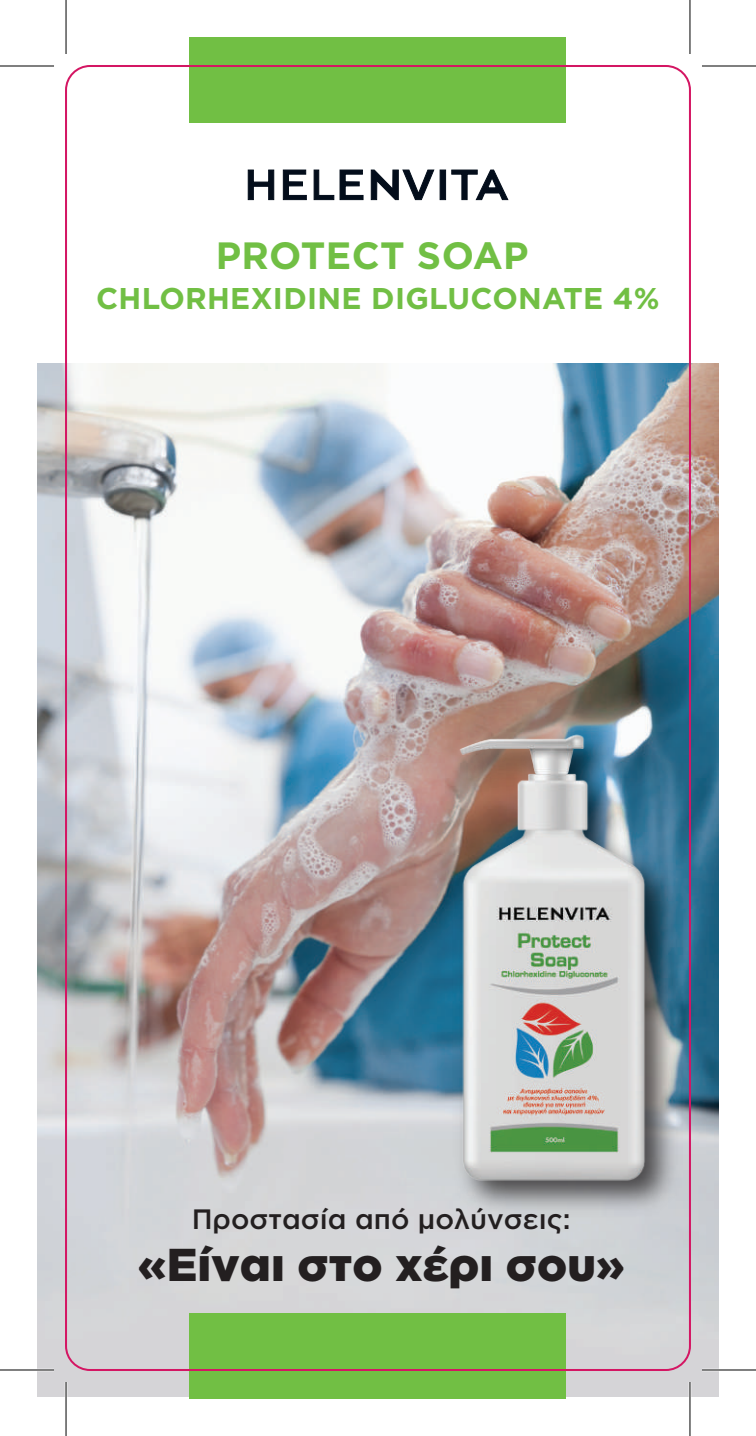
<style>
.page{position:relative;width:756px;height:1436px;background:#fff}
.page>*{position:absolute;margin:0;border:0;box-sizing:border-box;transform-origin:0 0}
.t1{font:900 46px "Gotham Greek";color:#231f20}
.t2{font:700 38px "Gotham Greek";letter-spacing:.01em;color:#71bf44}
.t3{font:700 30px "Gotham Greek";letter-spacing:.01em;color:#71bf44}
.t4{font:500 28px "Gotham Greek";color:#231f20}
</style>
<div class="page">
<img style="left:38px;top:363px;width:680px;height:1034px">
<svg style="left:248px;top:169px;width:26px;height:31px"></svg>
<div style="left:440px;top:170px;width:6px;height:30px;background:#030d1b"></div>
<svg style="left:283px;top:169px;width:24px;height:31px"></svg>
<svg style="left:313px;top:169px;width:50px;height:31px"></svg>
<svg style="left:371px;top:169px;width:63px;height:31px"></svg>
<svg style="left:451px;top:169px;width:57px;height:31px"></svg>
<div style="left:190px;top:38px;width:376px;height:85px;background:#71bf44"></div>
<div style="left:190px;top:1313px;width:376px;height:85px;background:#71bf44"></div>
<img style="left:444px;top:719px;width:244px;height:504px">
<img style="left:427px;top:722px;width:249px;height:470px">
<hr style="left:0;top:1369px;width:54px;height:2px;background:#fff">
<hr style="left:702px;top:1369px;width:54px;height:2px;background:#fff">
<hr style="left:65px;top:1382px;width:2px;height:54px;background:#fff">
<hr style="left:688px;top:1382px;width:3px;height:54px;background:#fff">
<hr style="left:0;top:66px;width:54px;height:1px;background:#000">
<hr style="left:702px;top:66px;width:54px;height:1px;background:#000">
<hr style="left:0;top:1370px;width:54px;height:1px;background:#000">
<hr style="left:702px;top:1370px;width:54px;height:1px;background:#000">
<hr style="left:66px;top:0;width:1px;height:54px;background:#000">
<hr style="left:66px;top:1382px;width:1px;height:54px;background:#000">
<hr style="left:689px;top:0;width:1px;height:54px;background:#000">
<hr style="left:689px;top:1382px;width:1px;height:54px;background:#000">
<p class="t2" style="left:216px;top:233px;width:314px">PROTECT SOAP</p>
<p class="t3" style="left:96px;top:281px;width:565px">CHLORHEXIDINE DIGLUCONATE 4%</p>
<p class="t4" style="left:192px;top:1203px;width:380px">Προστασία από μολύνσεις:</p>
<h1 class="t1" style="left:138px;top:1238px;width:489px">«Είναι στο χέρι σου»</h1>
</div>
